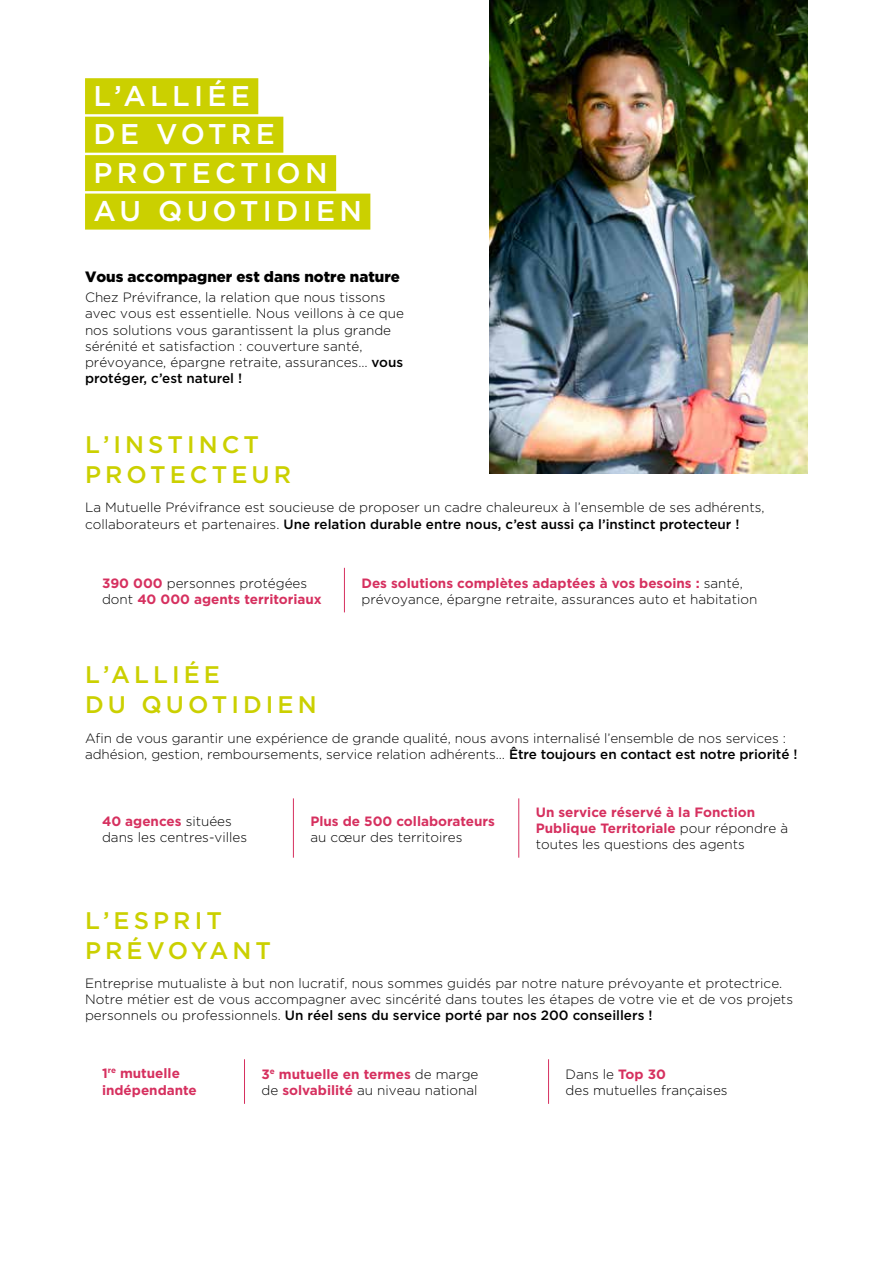
<style>
.page{position:relative;width:893px;height:1263px;background:#fff}
.page>*{position:absolute;margin:0;border:0;box-sizing:border-box;transform-origin:0 0}
.t1{font:500 28.5px/38.4px "Gotham HTF";letter-spacing:.15em;color:#fff}
.t2{font:500 24px/30px "Gotham HTF";letter-spacing:.17em;color:#cbd000}
.t3{font:900 15px "Gotham HTF";color:#000}
.t4{font:300 13.5px/16.2px "Gotham HTF";color:#000}
.t5{font:700 13.5px/16.2px "Gotham HTF";color:#d6305f}
.s1{font-weight:500}
.s2{font-weight:300;color:#000}
.s3{font-weight:700;color:#d6305f}
</style>
<div class="page">
<hr style="left:344px;top:568px;width:1px;height:44px;background:#d6305f">
<hr style="left:293px;top:798px;width:1px;height:60px;background:#d6305f">
<hr style="left:518px;top:798px;width:1px;height:60px;background:#d6305f">
<hr style="left:244px;top:1059px;width:1px;height:45px;background:#d6305f">
<hr style="left:548px;top:1059px;width:1px;height:45px;background:#d6305f">
<img style="left:489px;top:0;width:319px;height:473px">
<div style="left:85px;top:78px;width:173px;height:36px;background:#cbd000"></div>
<div style="left:85px;top:117px;width:198px;height:36px;background:#cbd000"></div>
<div style="left:85px;top:155px;width:251px;height:36px;background:#cbd000"></div>
<div style="left:85px;top:194px;width:285px;height:36px;background:#cbd000"></div>
<h1 class="t1" style="left:94px;top:76px;width:270px">L’ALLIÉE<br>DE VOTRE<br>PROTECTION<br>AU QUOTIDIEN</h1>
<p class="t3" style="left:85px;top:268px;width:316px">Vous accompagner est dans notre nature</p>
<p class="t4" style="left:85px;top:289px;width:320px">Chez Prévifrance, la relation que nous tissons avec vous est essentielle. Nous veillons à ce que nos solutions vous garantissent la plus grande sérénité et satisfaction : couverture santé, prévoyance, épargne retraite, assurances… <span class="s1">vous protéger, c’est naturel !</span></p>
<h2 class="t2" style="left:85px;top:429px;width:208px">L’INSTINCT<br>PROTECTEUR</h2>
<p class="t4" style="left:85px;top:499px;width:681px">La Mutuelle Prévifrance est soucieuse de proposer un cadre chaleureux à l’ensemble de ses adhérents, collaborateurs et partenaires. <span class="s1">Une relation durable entre nous, c’est aussi ça l’instinct protecteur !</span></p>
<p class="t5" style="left:102px;top:574px;width:221px">390 000 <span class="s2">personnes protégées dont</span> 40 000 agents territoriaux</p>
<p class="t4" style="left:361px;top:575px;width:397px"><span class="s3">Des solutions complètes adaptées à vos besoins :</span> santé, prévoyance, épargne retraite, assurances auto et habitation</p>
<h2 class="t2" style="left:85px;top:659px;width:233px">L’ALLIÉE<br>DU QUOTIDIEN</h2>
<p class="t4" style="left:85px;top:729px;width:714px">Afin de vous garantir une expérience de grande qualité, nous avons internalisé l’ensemble de nos services : adhésion, gestion, remboursements, service relation adhérents… <span class="s1">Être toujours en contact est notre priorité !</span></p>
<p class="t4" style="left:102px;top:812px;width:147px"><span class="s3">40 agences</span> situées dans les centres-villes</p>
<p class="t5" style="left:310px;top:812px;width:186px">Plus de 500 collaborateurs</p>
<p class="t4" style="left:310px;top:829px;width:154px">au cœur des territoires</p>
<p class="t5" style="left:536px;top:803px;width:254px">Un service réservé à la Fonction<br>Publique Territoriale <span class="s2">pour répondre à toutes les questions des agents</span></p>
<h2 class="t2" style="left:85px;top:905px;width:188px">L’ESPRIT<br>PRÉVOYANT</h2>
<p class="t4" style="left:85px;top:974px;width:709px">Entreprise mutualiste à but non lucratif, nous sommes guidés par notre nature prévoyante et protectrice.<br>Notre métier est de vous accompagner avec sincérité dans toutes les étapes de votre vie et de vos projets personnels ou professionnels. <span class="s1">Un réel sens du service porté par nos 200 conseillers !</span></p>
<p class="t5" style="left:102px;top:1065px;width:96px">1<sup>re</sup> mutuelle indépendante</p>
<p class="t5" style="left:261px;top:1066px;width:219px">3<sup>e</sup> mutuelle en termes <span class="s2">de marge de</span> solvabilité <span class="s2">au niveau national</span></p>
<p class="t4" style="left:566px;top:1066px;width:164px">Dans le <span class="s3">Top 30<br></span>des mutuelles françaises</p>
</div>
